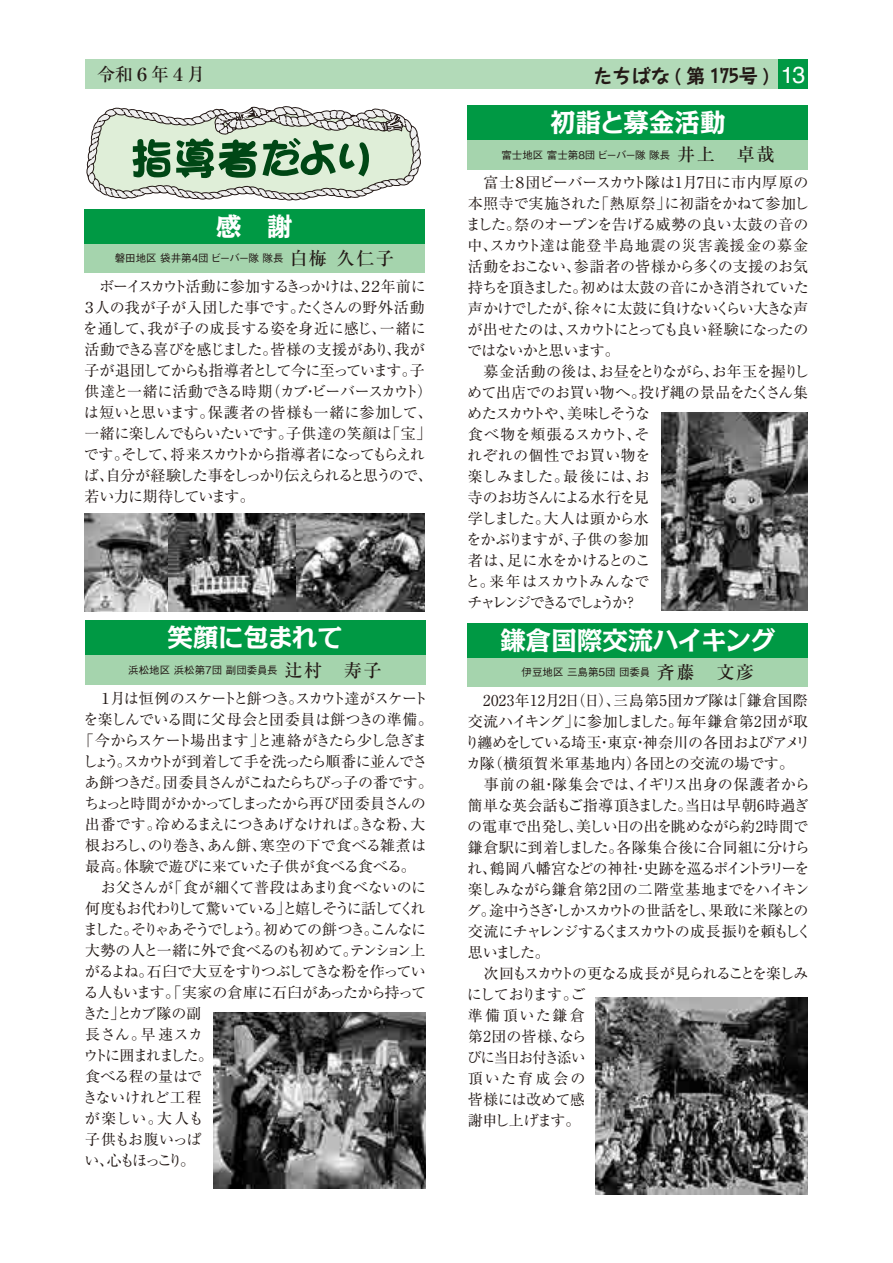
<style>
.page{position:relative;width:893px;height:1263px;background:#fff}
.page>*{position:absolute;margin:0;border:0;box-sizing:border-box;transform-origin:0 0}
.t1{font:700 25.5px "Kakumin Pro";letter-spacing:-.01em;color:#fff}
.t2{font:700 19.05px "Taka Hand Std";color:#231916}
.t3{font:500 18px "Ryumin Pr 6";color:#231916}
.t4{font:15px/21px "Ryumin Pr 6";letter-spacing:-.05em;color:#231916}
.t5{font:15px "Ryumin Pr 6";letter-spacing:-.02em;color:#231916}
.t6{font:15px "Ryumin Pr 6";letter-spacing:-.08em;color:#231916}
.t7{font:15px "Ryumin Pr 6";letter-spacing:-.115em;color:#231916}
.t8{font:15px "Ryumin Pr 6";letter-spacing:-.1em;color:#231916}
.t9{font:15px "Ryumin Pr 6";letter-spacing:-.07em;color:#231916}
.t10{font:15px "Ryumin Pr 6";letter-spacing:-.11em;color:#231916}
.t11{font:15px "Ryumin Pr 6";letter-spacing:-.085em;color:#231916}
.t12{font:15px "Ryumin Pr 6";color:#231916}
.t13{font:15px "Ryumin Pr 6";letter-spacing:-.025em;color:#231916}
.t14{font:15px "Ryumin Pr 6";letter-spacing:-.135em;color:#231916}
.t15{font:15px "Ryumin Pr 6";letter-spacing:-.015em;color:#231916}
.t16{font:15px "Ryumin Pr 6";letter-spacing:.005em;color:#231916}
.t17{font:500 10.5px "Gothic BBB Pr 6";color:#231916}
.s1{font-family:"Helvetica";font-weight:400;font-size:23.25px;color:#fff}
.s2{font-family:"Ryumin Pr 6";font-size:18px}
.s3{font-family:"Ryumin Pr 6 N";font-size:18px}
</style>
<div class="page">
<img style="left:662px;top:412px;width:146px;height:198px">
<img style="left:214px;top:1012px;width:211px;height:176px">
<img style="left:85px;top:513px;width:340px;height:98px">
<img style="left:596px;top:998px;width:212px;height:196px">
<div style="left:84px;top:209px;width:341px;height:64px;background:#a5d4ad"></div>
<div style="left:84px;top:209px;width:341px;height:34px;background:#094"></div>
<div style="left:85px;top:621px;width:340px;height:64px;background:#a5d4ad"></div>
<div style="left:85px;top:621px;width:340px;height:34px;background:#094"></div>
<div style="left:468px;top:623px;width:340px;height:64px;background:#a5d4ad"></div>
<div style="left:468px;top:623px;width:340px;height:34px;background:#094"></div>
<div style="left:468px;top:106px;width:340px;height:63px;background:#a5d4ad"></div>
<div style="left:468px;top:106px;width:340px;height:34px;background:#094"></div>
<svg style="left:86px;top:106px;width:335px;height:95px"></svg>
<div style="left:85px;top:60px;width:723px;height:29px;background:#b2dab8"></div>
<div style="left:778px;top:60px;width:30px;height:29px;background:#094"></div>
<p class="t3" style="left:97px;top:60px;width:109px">令和６年４月</p>
<p class="t2" style="left:594px;top:62px;width:213px">たちばな ( 第 175号 ) <span class="s1">13</span></p>
<h1 class="t1" style="left:216px;top:206px;width:78px">感　謝</h1>
<p class="t17" style="left:115px;top:249px;width:281px">磐田地区 袋井第4団 ビーバー隊 隊長 <span class="s2">白梅 久仁子</span></p>
<p class="t4" style="left:82px;top:275px;width:352px">　ボーイスカウト活動に参加するきっかけは、２２年前に<br>３人の我が子が入団した事です。たくさんの野外活動を通して、我が子の成長する姿を身近に感じ、一緒に活動できる喜びを感じました。皆様の支援があり、我が子が退団してからも指導者として今に至っています。子供達と一緒に活動できる時期（カブ・ビーバースカウト）は短いと思います。保護者の皆様も一緒に参加して、一緒に楽しんでもらいたいです。子供達の笑顔は「宝」です。そして、将来スカウトから指導者になってもらえれば、自分が経験した事をしっかり伝えられると思うので、若い力に期待しています。</p>
<h1 class="t1" style="left:168px;top:617px;width:177px">笑顔に包まれて</h1>
<p class="t17" style="left:128px;top:661px;width:255px">浜松地区 浜松第7団 副団委員長 <span class="s3">辻</span><span class="s2">村　寿子</span></p>
<p class="t8" style="left:85px;top:687px;width:344px">　１月は恒例のスケートと餅つき。スカウト達がスケート</p>
<p class="t13" style="left:84px;top:708px;width:351px">を楽しんでいる間に父母会と団委員は餅つきの準備。</p>
<p class="t6" style="left:79px;top:729px;width:350px">「今からスケート場出ます」と連絡がきたら少し急ぎま</p>
<p class="t9" style="left:83px;top:750px;width:346px">しょう。スカウトが到着して手を洗ったら順番に並んでさ</p>
<p class="t4" style="left:84px;top:771px;width:350px">あ餅つきだ。団委員さんがこねたらちびっ子の番です。</p>
<p class="t11" style="left:84px;top:792px;width:343px">ちょっと時間がかかってしまったから再び団委員さんの</p>
<p class="t5" style="left:85px;top:813px;width:342px">出番です。冷めるまえにつきあげなければ。きな粉、大</p>
<p class="t12" style="left:85px;top:834px;width:342px">根おろし、のり巻き、あん餅、寒空の下で食べる雑煮は</p>
<p class="t5" style="left:85px;top:855px;width:332px">最高。体験で遊びに来ていた子供が食べる食べる。</p>
<p class="t5" style="left:85px;top:876px;width:343px">　お父さんが「食が細くて普段はあまり食べないのに</p>
<p class="t10" style="left:85px;top:897px;width:342px">何度もお代わりして驚いている」と嬉しそうに話してくれ</p>
<p class="t7" style="left:83px;top:918px;width:345px">ました。そりゃあそうでしょう。初めての餅つき。こんなに</p>
<p class="t4" style="left:85px;top:939px;width:342px">大勢の人と一緒に外で食べるのも初めて。テンション上</p>
<p class="t4" style="left:85px;top:960px;width:342px">がるよね。石臼で大豆をすりつぶしてきな粉を作ってい</p>
<p class="t4" style="left:84px;top:981px;width:344px">る人もいます。「実家の倉庫に石臼があったから持って</p>
<p class="t6" style="left:83px;top:1002px;width:120px">きた」とカブ隊の副</p>
<p class="t4" style="left:85px;top:1023px;width:119px">長さん。早速スカ</p>
<p class="t14" style="left:84px;top:1044px;width:131px">ウトに囲まれました。</p>
<p class="t15" style="left:85px;top:1065px;width:118px">食べる程の量はで</p>
<p class="t16" style="left:83px;top:1086px;width:120px">きないけれど工程</p>
<p class="t4" style="left:85px;top:1107px;width:120px">が楽しい。大人も</p>
<p class="t4" style="left:85px;top:1128px;width:118px">子供もお腹いっぱ</p>
<p class="t4" style="left:85px;top:1149px;width:112px">い、心もほっこり。</p>
<h1 class="t1" style="left:550px;top:102px;width:177px">初詣と募金活動</h1>
<p class="t17" style="left:501px;top:146px;width:275px">富士地区 富士第8団 ビーバー隊 隊長 <span class="s2">井上　卓哉</span></p>
<p class="t4" style="left:465px;top:171px;width:345px">　富士８団ビーバースカウト隊は1月7日に市内厚原の本照寺で実施された「熱原祭」に初詣をかねて参加しました。祭のオープンを告げる威勢の良い太鼓の音の中、スカウト達は能登半島地震の災害義援金の募金活動をおこない、参詣者の皆様から多くの支援のお気持ちを頂きました。初めは太鼓の音にかき消されていた声かけでしたが、徐々に太鼓に負けないくらい大きな声が出せたのは、スカウトにとっても良い経験になったのではないかと思います。<br>　募金活動の後は、お昼をとりながら、お年玉を握りしめて出店でのお買い物へ。投げ縄の景品をたくさん集めたスカウトや、美味しそうな<br>食べ物を頬張るスカウト、そ<br>れぞれの個性でお買い物を<br>楽しみました。最後には、お<br>寺のお坊さんによる水行を見<br>学しました。大人は頭から水<br>をかぶりますが、子供の参加<br>者は、足に水をかけるとのこ<br>と。来年はスカウトみんなで<br>チャレンジできるでしょうか？</p>
<h1 class="t1" style="left:500px;top:620px;width:277px">鎌倉国際交流ハイキング</h1>
<p class="t17" style="left:521px;top:663px;width:234px">伊豆地区 三島第5団 団委員 <span class="s2">斉藤　文彦</span></p>
<p class="t4" style="left:465px;top:689px;width:348px">　2023年12月2日（日）、三島第5団カブ隊は「鎌倉国際交流ハイキング」に参加しました。毎年鎌倉第2団が取り纏めをしている埼玉・東京・神奈川の各団およびアメリカ隊（横須賀米軍基地内）各団との交流の場です。　事前の組・隊集会では、イギリス出身の保護者から簡単な英会話もご指導頂きました。当日は早朝6時過ぎの電車で出発し、美しい日の出を眺めながら約2時間で鎌倉駅に到着しました。各隊集合後に合同組に分けられ、鶴岡八幡宮などの神社・史跡を巡るポイントラリーを楽しみながら鎌倉第2団の二階堂基地までをハイキング。途中うさぎ・しかスカウトの世話をし、果敢に米隊との交流にチャレンジするくまスカウトの成長振りを頼もしく思いました。<br>　次回もスカウトの更なる成長が見られることを楽しみにしております。ご<br>準備頂いた鎌倉<br>第2団の皆様、なら<br>びに当日お付き添い<br>頂いた育成会の<br>皆様には改めて感<br>謝申し上げます。</p>
</div>
